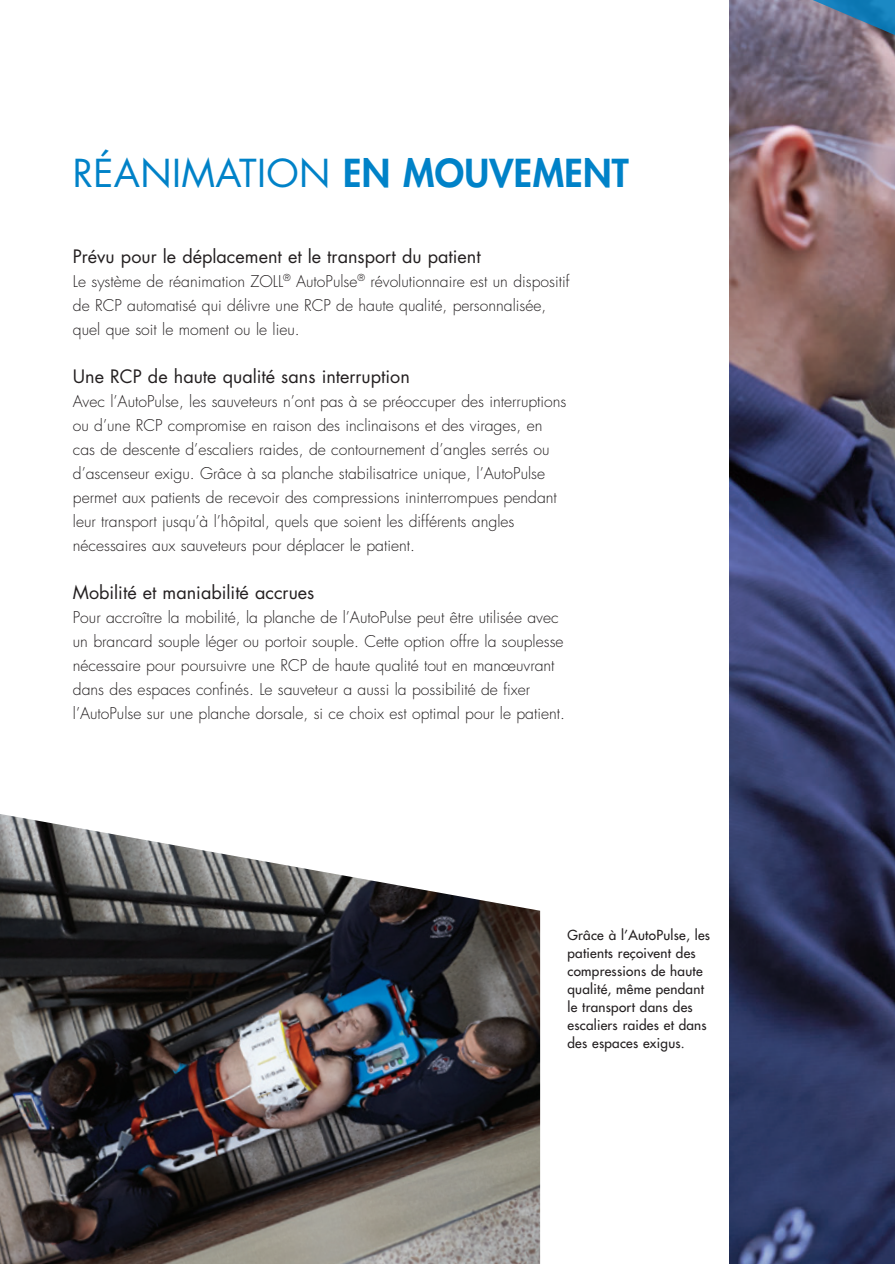
<style>
.page{position:relative;width:895px;height:1264px;background:#fff}
.page>*{position:absolute;margin:0;border:0;box-sizing:border-box;transform-origin:0 0}
.t1{font:37.5px "Futura Std";letter-spacing:.01em;color:#0082c8}
.t2{font:18px "Futura Std";color:#231f20}
.t3{font:300 15.75px/24px "Futura Std";color:#231f20}
.t4{font:500 13.5px/18px "Futura Std";letter-spacing:.02em;color:#231f20}
.s1{font-weight:800}
</style>
<div class="page">
<img style="left:729px;top:0;width:166px;height:1264px">
<img style="left:783px;top:0;width:112px;height:447px">
<img style="left:0;top:814px;width:540px;height:450px">
<svg style="left:894px;top:947px;width:1px;height:317px"></svg>
<h1 class="t1" style="left:73px;top:149px;width:557px">RÉANIMATION <span class="s1">EN MOUVEMENT</span></h1>
<p class="t2" style="left:73px;top:244px;width:409px">Prévu pour le déplacement et le transport du patient</p>
<p class="t3" style="left:73px;top:269px;width:498px">Le système de réanimation ZOLL<sup>®</sup> AutoPulse<sup>®</sup> révolutionnaire est un dispositif de RCP automatisé qui délivre une RCP de haute qualité, personnalisée, quel que soit le moment ou le lieu.</p>
<p class="t2" style="left:73px;top:364px;width:338px">Une RCP de haute qualité sans interruption</p>
<p class="t3" style="left:73px;top:389px;width:495px">Avec l’AutoPulse, les sauveteurs n’ont pas à se préoccuper des interruptions ou d’une RCP compromise en raison des inclinaisons et des virages, en cas de descente d’escaliers raides, de contournement d’angles serrés ou d’ascenseur exigu. Grâce à sa planche stabilisatrice unique, l’AutoPulse permet aux patients de recevoir des compressions ininterrompues pendant leur transport jusqu’à l’hôpital, quels que soient les différents angles nécessaires aux sauveteurs pour déplacer le patient.</p>
<p class="t2" style="left:73px;top:580px;width:243px">Mobilité et maniabilité accrues</p>
<p class="t3" style="left:73px;top:605px;width:493px">Pour accroître la mobilité, la planche de l’AutoPulse peut être utilisée avec un brancard souple léger ou portoir souple. Cette option offre la souplesse nécessaire pour poursuivre une RCP de haute qualité tout en manœuvrant dans des espaces confinés. Le sauveteur a aussi la possibilité de fixer l’AutoPulse sur une planche dorsale, si ce choix est optimal pour le patient.</p>
<p class="t4" style="left:567px;top:926px;width:144px">Grâce à l’AutoPulse, les patients reçoivent des compressions de haute qualité, même pendant le transport dans des escaliers raides et dans des espaces exigus.</p>
</div>
